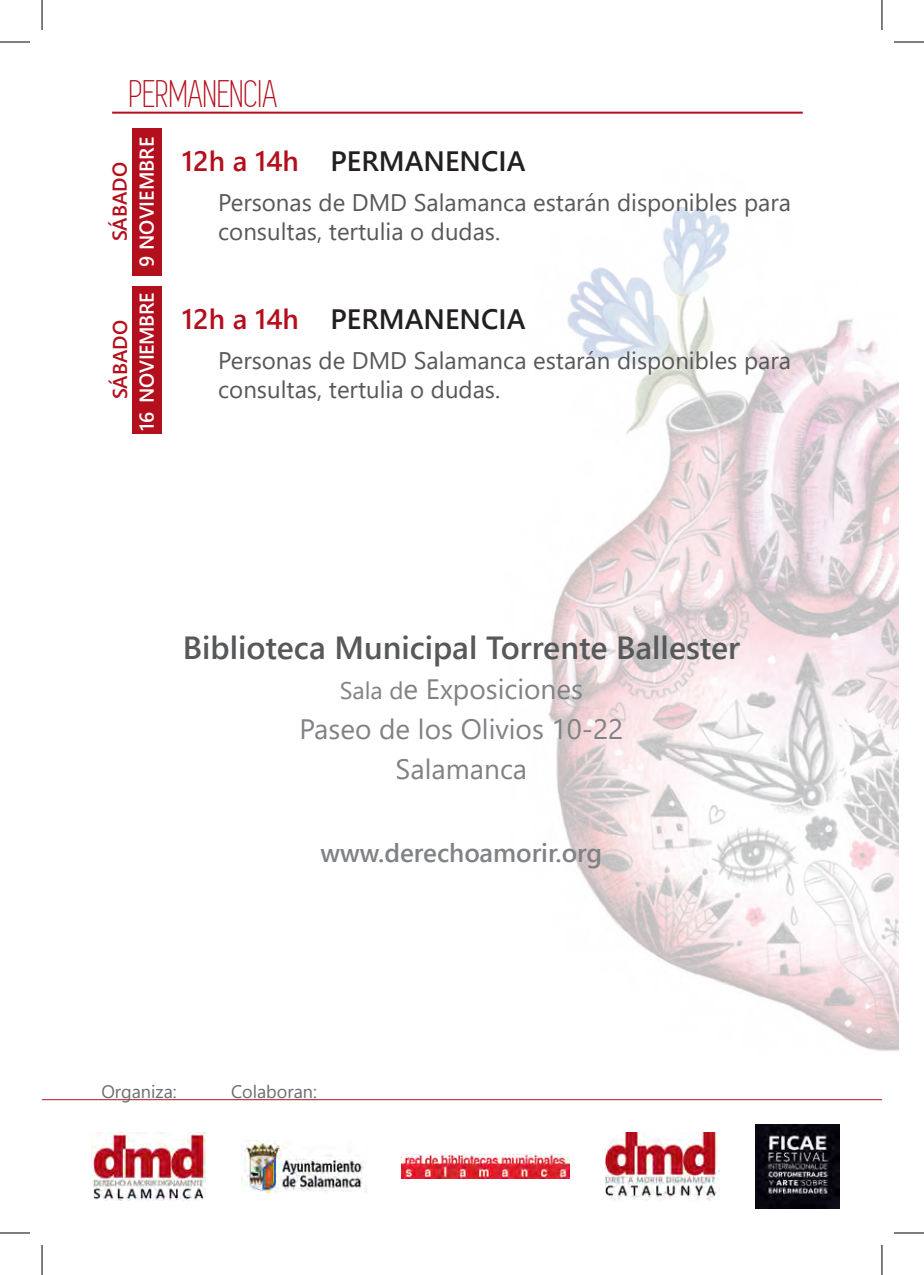
<style>
.page{position:relative;width:924px;height:1275px;background:#fff}
.page>*{position:absolute;margin:0;border:0;box-sizing:border-box;transform-origin:0 0}
.t1{font:40px "Simplifica";color:#b30f1d}
.t2{font:600 32px "Segoe UI";color:#57585a}
.t3{font:28px/40px "Segoe UI";color:#808285;text-align:center}
.t4{font:600 28px "Segoe UI";color:#231f20}
.t5{font:600 28px "Segoe UI";color:#b30f1d}
.t6{font:600 26px "Segoe UI";color:#808285}
.t7{font:24px/28.8px "Segoe UI";color:#57585a}
.t8{font:600 20px "Segoe UI";color:#b30f1d}
.t9{font:600 20px "Segoe UI";letter-spacing:-.02em;color:#fff}
.t10{font:600 20px "Segoe UI";color:#fff}
.t11{font:18px "Segoe UI";color:#6c6d70}
.s1{font-size:24px}
</style>
<div class="page">
<img style="left:548px;top:206px;width:350px;height:846px">
<img style="left:92px;top:1132px;width:113px;height:68px">
<img style="left:241px;top:1140px;width:125px;height:52px">
<img style="left:401px;top:1154px;width:168px;height:24px">
<img style="left:605px;top:1132px;width:114px;height:68px">
<img style="left:755px;top:1124px;width:83px;height:84px">
<hr style="left:42px;top:1099px;width:839px;height:1px;background:#b30f1d">
<div style="left:132px;top:128px;width:29px;height:148px;background:#b30f1d"></div>
<div style="left:132px;top:286px;width:29px;height:148px;background:#b30f1d"></div>
<hr style="left:112px;top:112px;width:690px;height:2px;background:#b30f1d">
<hr style="left:0;top:42px;width:30px;height:1px;background:#000">
<hr style="left:893px;top:42px;width:30px;height:1px;background:#000">
<hr style="left:0;top:1232px;width:30px;height:1px;background:#000">
<hr style="left:893px;top:1232px;width:30px;height:1px;background:#000">
<hr style="left:42px;top:0;width:1px;height:30px;background:#000">
<hr style="left:42px;top:1245px;width:1px;height:30px;background:#000">
<hr style="left:881px;top:0;width:1px;height:30px;background:#000">
<hr style="left:881px;top:1245px;width:1px;height:30px;background:#000">
<p class="t1" style="left:130px;top:73px;width:150px">PERMANENCIA</p>
<p class="t8" style="left:101px;top:241px;width:81px;rotate:-90deg">SÁBADO</p>
<p class="t8" style="left:101px;top:399px;width:81px;rotate:-90deg">SÁBADO</p>
<p class="t10" style="left:128px;top:266px;width:131px;rotate:-90deg">9 NOVIEMBRE</p>
<p class="t9" style="left:128px;top:431px;width:140px;rotate:-90deg">16 NOVIEMBRE</p>
<p class="t5" style="left:182px;top:135px;width:118px">12h a 14h</p>
<p class="t4" style="left:330px;top:135px;width:196px">PERMANENCIA</p>
<p class="t7" style="left:218px;top:186px;width:574px">Personas de DMD Salamanca estarán disponibles para consultas, tertulia o dudas.</p>
<p class="t5" style="left:182px;top:293px;width:118px">12h a 14h</p>
<p class="t4" style="left:330px;top:293px;width:196px">PERMANENCIA</p>
<p class="t7" style="left:218px;top:344px;width:574px">Personas de DMD Salamanca estarán disponibles para consultas, tertulia o dudas.</p>
<p class="t2" style="left:183px;top:617px;width:558px">Biblioteca Municipal Torrente Ballester</p>
<p class="t3" style="left:299px;top:666px;width:325px"><span class="s1">Sala d</span>e Exposiciones<br>Paseo de los Olivios 10-22</p>
<p class="t3" style="left:395px;top:746px;width:133px">Salamanca</p>
<p class="t6" style="left:320px;top:827px;width:283px">www.derechoamorir.org</p>
<p class="t11" style="left:101px;top:1074px;width:77px">Organiza:</p>
<p class="t11" style="left:231px;top:1074px;width:87px">Colaboran:</p>
</div>
